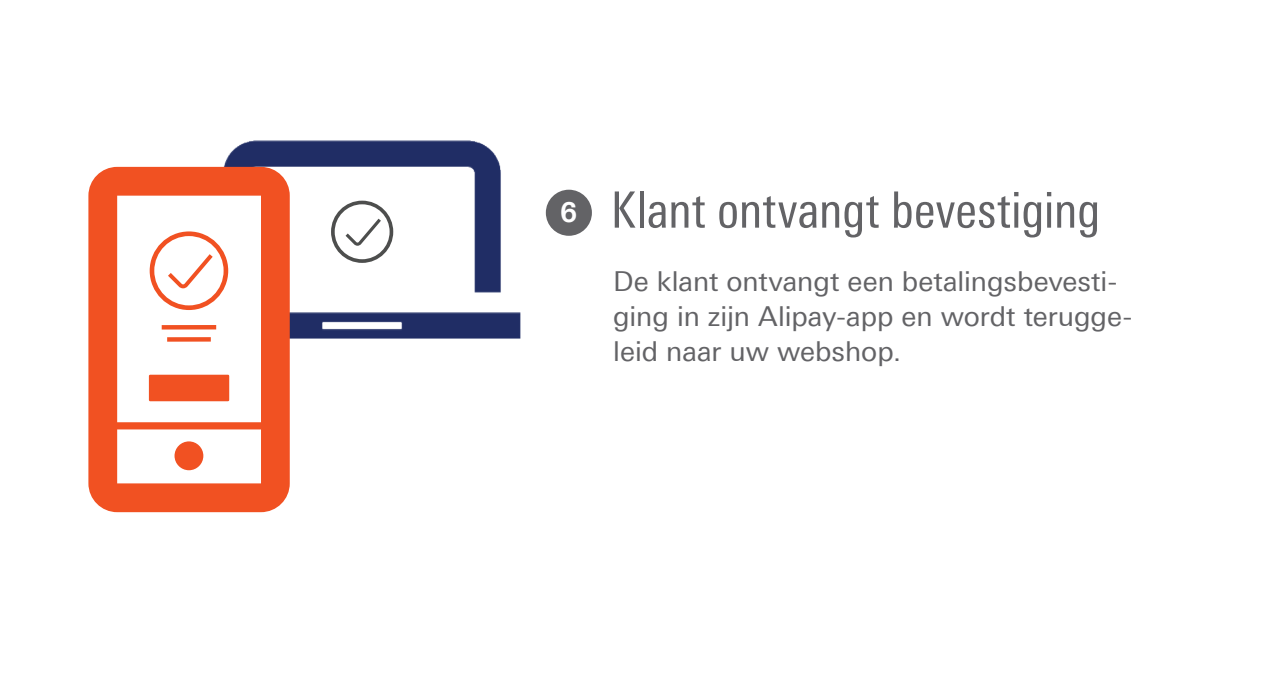
<style>
.page{position:relative;width:1276px;height:695px;background:#fff}
.page>*{position:absolute;margin:0;border:0;box-sizing:border-box;transform-origin:0 0}
.t1{font:50px "Linotype Univers 420 Cn";letter-spacing:-.005em;color:#636366}
.t2{font:27.5px/35px "Linotype Univers 430";color:#636366}
.t3{font:700 27.5px "Linotype Univers 630";color:#fff}
</style>
<div class="page">
<div style="left:546px;top:190px;width:46px;height:46px;background:#636366;border-radius:50%"></div>
<img style="left:125px;top:140px;width:396px;height:199px">
<svg style="left:331px;top:201px;width:62px;height:62px"></svg>
<svg style="left:88px;top:167px;width:202px;height:345px"></svg>
<div style="left:149px;top:374px;width:80px;height:27px;background:#f15122"></div>
<svg style="left:150px;top:231px;width:78px;height:79px"></svg>
<hr style="left:162px;top:325px;width:54px;height:4px;background:#f15122">
<svg style="left:167px;top:337px;width:44px;height:4px"></svg>
<div style="left:174px;top:441px;width:29px;height:29px;background:#f15122;border-radius:50%"></div>
<p class="t3" style="left:560px;top:196px;width:18px">6</p>
<h1 class="t1" style="left:611px;top:181px;width:491px">Klant ontvangt bevestiging</h1>
<p class="t2" style="left:613px;top:264px;width:520px">De klant ontvangt een betalingsbevesti&shy;ging in zijn Alipay-app en wordt terugge&shy;leid naar uw webshop.</p>
</div>
